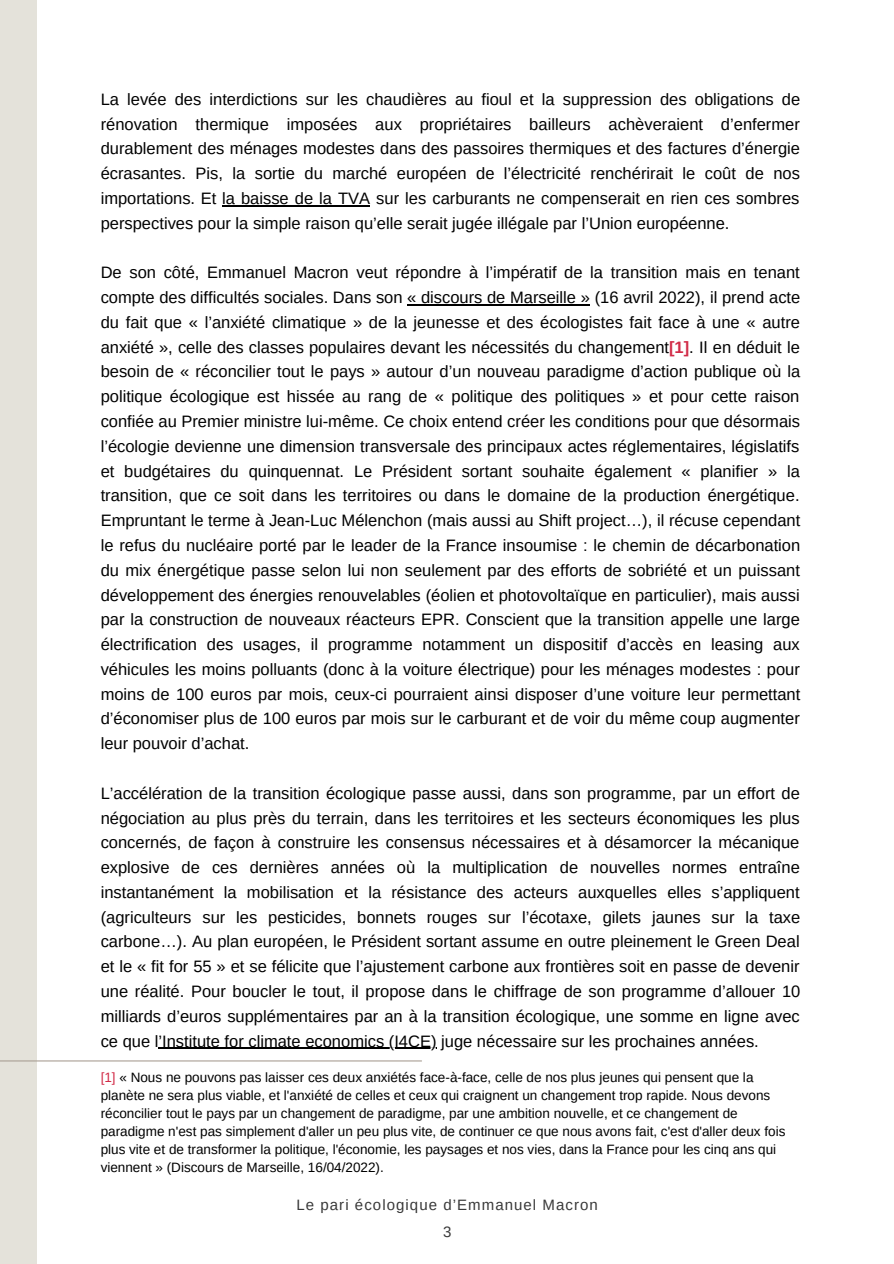
<style>
.page{position:relative;width:894px;height:1264px;background:#fff}
.page>*{position:absolute;margin:0;border:0;box-sizing:border-box;transform-origin:0 0}
.t1{font:16.5px/24.8px "Arimo";color:#000;text-align:justify}
.t2{font:15px "Arimo";letter-spacing:.07em;color:#393939}
.t3{font:13.5px/18px "Arimo";color:#000}
.s1{font-weight:700;color:#d12b47}
.s2{color:#d12b47}
</style>
<div class="page">
<div style="left:0;top:0;width:37px;height:1263px;background:#e4e2da"></div>
<hr style="left:222px;top:205px;width:148px;height:1px;background:#000">
<hr style="left:407px;top:304px;width:182px;height:1px;background:#000">
<hr style="left:158px;top:1047px;width:226px;height:1px;background:#000">
<hr style="left:384px;top:1047px;width:52px;height:1px;background:#000">
<hr style="left:0;top:1060px;width:421px;height:1px;background:#aaa095">
<p class="t1" style="left:101px;top:87px;width:701px">La levée des interdictions sur les chaudières au fioul et la suppression des obligations de rénovation thermique imposées aux propriétaires bailleurs achèveraient d’enfermer durablement des ménages modestes dans des passoires thermiques et des factures d’énergie écrasantes. Pis, la sortie du marché européen de l’électricité renchérirait le coût de nos importations. Et la baisse de la TVA sur les carburants ne compenserait en rien ces sombres perspectives pour la simple raison qu’elle serait jugée illégale par l’Union européenne.</p>
<p class="t1" style="left:101px;top:260px;width:701px">De son côté, Emmanuel Macron veut répondre à l’impératif de la transition mais en tenant compte des difficultés sociales. Dans son « discours de Marseille » (16 avril 2022), il prend acte du fait que « l’anxiété climatique » de la jeunesse et des écologistes fait face à une « autre anxiété », celle des classes populaires devant les nécessités du changement<span class="s1">[1]</span>. Il en déduit le besoin de « réconcilier tout le pays » autour d’un nouveau paradigme d’action publique où la politique écologique est hissée au rang de « politique des politiques » et pour cette raison confiée au Premier ministre lui-même. Ce choix entend créer les conditions pour que désormais l’écologie devienne une dimension transversale des principaux actes réglementaires, législatifs et budgétaires du quinquennat. Le Président sortant souhaite également « planifier » la transition, que ce soit dans les territoires ou dans le domaine de la production énergétique.<br>Empruntant le terme à Jean-Luc Mélenchon (mais aussi au Shift project…), il récuse cependant le refus du nucléaire porté par le leader de la France insoumise : le chemin de décarbonation du mix énergétique passe selon lui non seulement par des efforts de sobriété et un puissant développement des énergies renouvelables (éolien et photovoltaïque en particulier), mais aussi par la construction de nouveaux réacteurs EPR. Conscient que la transition appelle une large électrification des usages, il programme notamment un dispositif d’accès en leasing aux véhicules les moins polluants (donc à la voiture électrique) pour les ménages modestes : pour moins de 100 euros par mois, ceux-ci pourraient ainsi disposer d’une voiture leur permettant d’économiser plus de 100 euros par mois sur le carburant et de voir du même coup augmenter leur pouvoir d’achat.</p>
<p class="t1" style="left:101px;top:780px;width:701px">L’accélération de la transition écologique passe aussi, dans son programme, par un effort de négociation au plus près du terrain, dans les territoires et les secteurs économiques les plus concernés, de façon à construire les consensus nécessaires et à désamorcer la mécanique explosive de ces dernières années où la multiplication de nouvelles normes entraîne instantanément la mobilisation et la résistance des acteurs auxquelles elles s’appliquent (agriculteurs sur les pesticides, bonnets rouges sur l’écotaxe, gilets jaunes sur la taxe carbone…). Au plan européen, le Président sortant assume en outre pleinement le Green Deal et le « fit for 55 » et se félicite que l’ajustement carbone aux frontières soit en passe de devenir une réalité. Pour boucler le tout, il propose dans le chiffrage de son programme d’allouer 10 milliards d’euros supplémentaires par an à la transition écologique, une somme en ligne avec ce que l’Institute for climate economics (I4CE) juge nécessaire sur les prochaines années.</p>
<p class="t3" style="left:101px;top:1068px;width:686px"><span class="s2">[1]</span> « Nous ne pouvons pas laisser ces deux anxiétés face-à-face, celle de nos plus jeunes qui pensent que la planète ne sera plus viable, et l'anxiété de celles et ceux qui craignent un changement trop rapide. Nous devons réconcilier tout le pays par un changement de paradigme, par une ambition nouvelle, et ce changement de paradigme n'est pas simplement d'aller un peu plus vite, de continuer ce que nous avons fait, c'est d'aller deux fois plus vite et de transformer la politique, l'économie, les paysages et nos vies, dans la France pour les cinq ans qui viennent » (Discours de Marseille, 16/04/2022).</p>
<p class="t2" style="left:296px;top:1196px;width:303px">Le pari écologique d’Emmanuel Macron</p>
<p class="t2" style="left:443px;top:1222px;width:10px">3</p>
</div>
